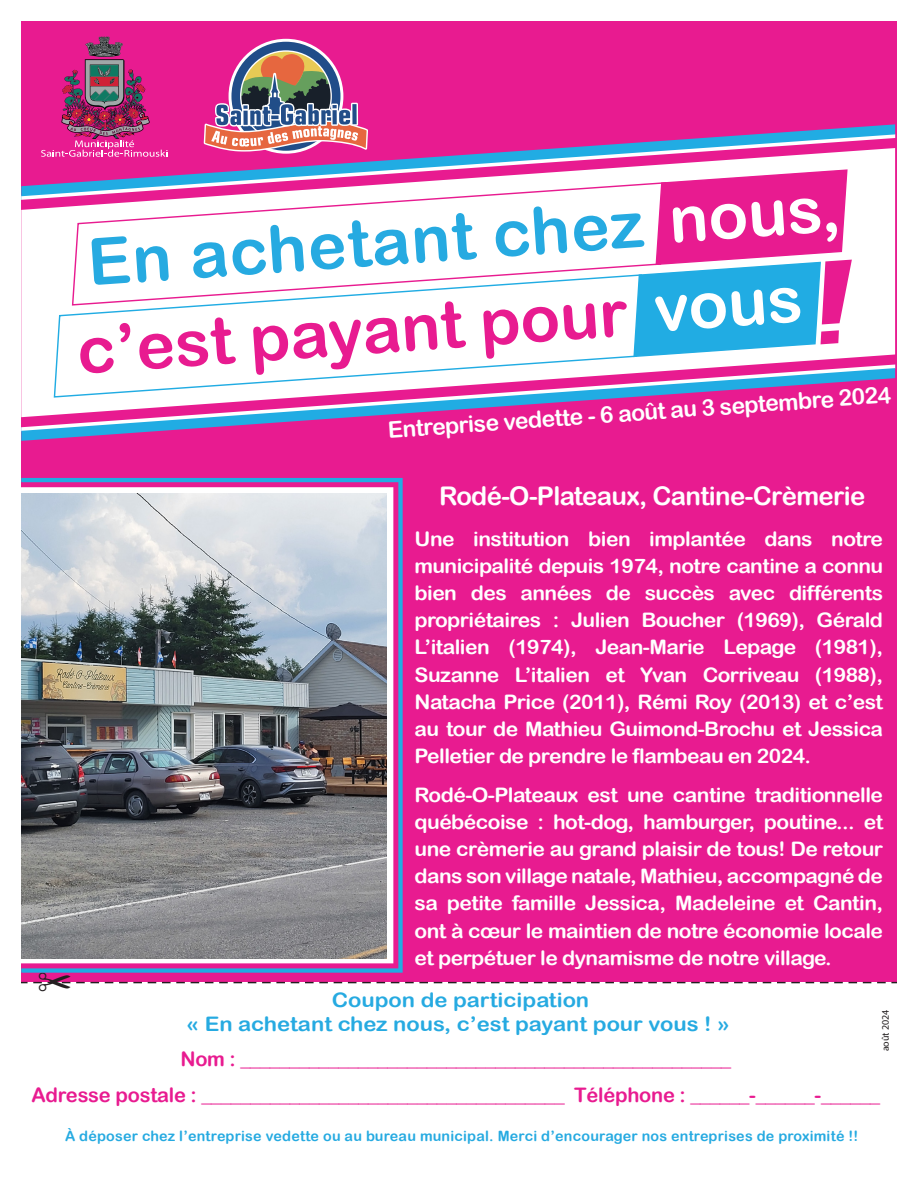
<style>
.page{position:relative;width:918px;height:1188px;background:#fff}
.page>*{position:absolute;margin:0;border:0;box-sizing:border-box;transform-origin:0 0}
.t1{font:65.25px/87.3px "Arial Rounded MT Bold";color:#e81b90}
.t2{font:65.25px "Arial Rounded MT Bold";color:#fff}
.t3{font:25.8px "Arial Rounded MT Bold";letter-spacing:-.025em;color:#fff}
.t4{font:22.95px "Arial Rounded MT Bold";color:#fff}
.t5{font:19.95px/27.2px "Arial Rounded MT Bold";letter-spacing:-.025em;color:#fff;text-align:justify;scale:1.05 1}
.t6{font:19.95px/35.7px "Arial Rounded MT Bold";letter-spacing:-.01em;color:#e81b90;text-align:center}
.t7{font:19.95px/24px "Arial Rounded MT Bold";color:#26aae1;text-align:center;scale:1.1 1}
.t8{font:14.25px "Arial Rounded MT Bold";letter-spacing:.015em;color:#26aae1}
.t9{font:10.05px "Myriad Pro";color:#231f20}
.s1{color:#26aae1}
.s2{color:#fff}
</style>
<div class="page">
<div style="left:21px;top:21px;width:876px;height:1133px;background:#e81b90"></div>
<svg style="left:21px;top:130px;width:874px;height:304px"></svg>
<svg style="left:71px;top:181px;width:562px;height:92px;background:#f9ecf6"></svg>
<svg style="left:53px;top:273px;width:590px;height:125px;background:#f5f0f8"></svg>
<svg style="left:633px;top:169px;width:219px;height:189px"></svg>
<svg style="left:41px;top:37px;width:127px;height:120px"></svg>
<div style="left:229px;top:39px;width:114px;height:115px;border:13px solid #fff;border-radius:50%"></div>
<div style="left:231px;top:42px;width:109px;height:109px;border:9px solid #204d89;border-radius:50%"></div>
<svg style="left:204px;top:54px;width:164px;height:98px"></svg>
<div style="left:21px;top:982px;width:876px;height:172px;background:#fff"></div>
<svg style="left:21px;top:478px;width:382px;height:495px;background:#359cda"></svg>
<svg style="left:21px;top:482px;width:377px;height:486px"></svg>
<svg style="left:21px;top:487px;width:372px;height:476px;background:#f1eff0"></svg>
<img style="left:21px;top:493px;width:365px;height:465px">
<svg style="left:39px;top:981px;width:31px;height:11px"></svg>
<p class="t2" style="left:666px;top:181px;width:173px;rotate:-4deg">nous,</p>
<p class="t1" style="left:68px;top:219px;width:729px;rotate:-4deg"><span class="s1">En achetant chez </span>c’est payant pour <span class="s2">vous</span></p>
<p class="t4" style="left:387px;top:416px;width:506px;rotate:-4deg">Entreprise vedette - 6 août au 3 septembre 2024</p>
<p class="t3" style="left:439px;top:481px;width:428px">Rodé-O-Plateaux, Cantine-Crèmerie</p>
<p class="t5" style="left:415px;top:525px;width:448px">Une institution bien implantée dans notre municipalité depuis 1974, notre cantine a connu bien des années de succès avec différents propriétaires : Julien Boucher (1969), Gérald L’italien (1974), Jean-Marie Lepage (1981), Suzanne L’italien et Yvan Corriveau (1988), Natacha Price (2011), Rémi Roy (2013) et c’est au tour de Mathieu Guimond-Brochu et Jessica Pelletier de prendre le flambeau en 2024.</p>
<p class="t5" style="left:415px;top:781px;width:448px">Rodé-O-Plateaux est une cantine traditionnelle québécoise : hot-dog, hamburger, poutine... et une crèmerie au grand plaisir de tous! De retour dans son village natale, Mathieu, accompagné de sa petite famille Jessica, Madeleine et Cantin, ont à cœur le maintien de notre économie locale et perpétuer le dynamisme de notre village.</p>
<p class="t7" style="left:186px;top:987px;width:496px">Coupon de participation<br>« En achetant chez nous, c’est payant pour vous ! »</p>
<p class="t9" style="left:879px;top:1051px;width:43px;rotate:-90deg">août 2024</p>
<p class="t6" style="left:31px;top:1041px;width:850px">Nom : __________________________________________________<br>Adresse postale : _____________________________________ Téléphone : ______-______-______</p>
<p class="t8" style="left:65px;top:1128px;width:795px">À déposer chez l’entreprise vedette ou au bureau municipal. Merci d’encourager nos entreprises de proximité !!</p>
</div>
